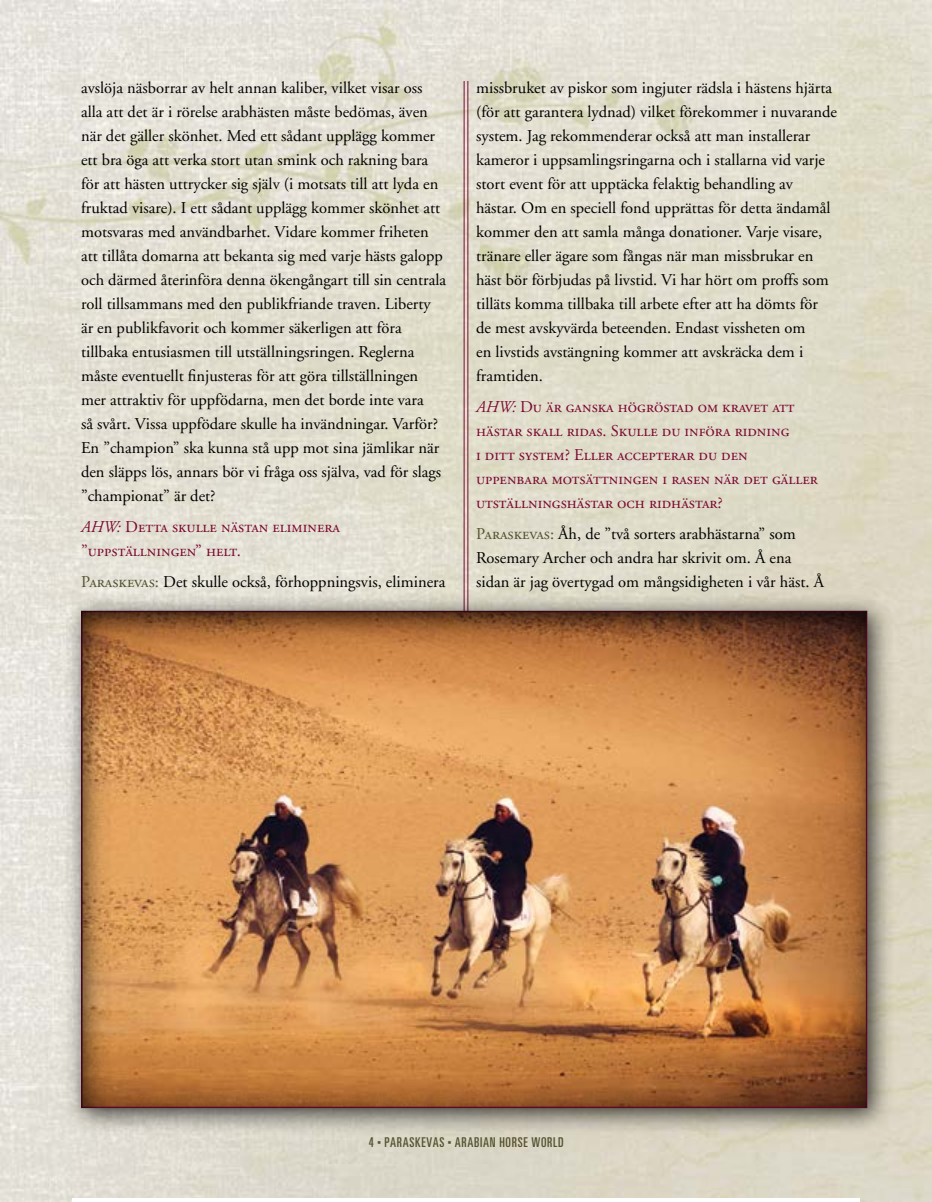
<style>
.page{position:relative;width:932px;height:1202px;background:#fff}
.page>*{position:absolute;margin:0;border:0;box-sizing:border-box;transform-origin:0 0}
.t1{font:16.5px/24px "Adobe Garamond";color:#000}
.t2{font:16.5px/24px "Adobe Garamond Regular SC";color:#7b0931}
.t3{font:ultra-condensed 13.5px "Univers";letter-spacing:.05em;color:#54532f}
.s1{font-family:"Adobe Garamond";font-style:italic}
.s2{font-family:"Adobe Garamond Regular SC";color:#54532f}
.s3{font-family:"Universal Newswith Comm Pi";font-stretch:normal;font-size:10.5px}
</style>
<div class="page">
<img style="left:0;top:0;width:932px;height:1202px">
<hr style="left:467px;top:81px;width:1px;height:1026px;background:#7b0931">
<hr style="left:463px;top:81px;width:1px;height:1026px;background:#7b0931">
<div style="left:63px;top:593px;width:831px;height:543px;background:#000;opacity:.75"></div>
<div style="left:68px;top:600px;width:811px;height:508px;background:#000;opacity:.75"></div>
<hr style="left:72px;top:1198px;width:787px;height:4px;background:#fff">
<p class="t1" style="left:81px;top:76px;width:366px">avslöja näsborrar av helt annan kaliber, vilket visar oss alla att det är i rörelse arabhästen måste bedömas, även när det gäller skönhet. Med ett sådant upplägg kommer ett bra öga att verka stort utan smink och rakning bara för att hästen uttrycker sig själv (i motsats till att lyda en fruktad visare). I ett sådant upplägg kommer skönhet att motsvaras med användbarhet. Vidare kommer friheten att tillåta domarna att bekanta sig med varje hästs galopp och därmed återinföra denna ökengångart till sin centrala roll tillsammans med den publikfriande traven. Liberty är en publikfavorit och kommer säkerligen att föra tillbaka entusiasmen till utställningsringen. Reglerna måste eventuellt finjusteras för att göra tillställningen mer attraktiv för uppfödarna, men det borde inte vara<br>så svårt. Vissa uppfödare skulle ha invändningar. Varför?<br>En ”champion” ska kunna stå upp mot sina jämlikar när den släpps lös, annars bör vi fråga oss själva, vad för slags ”championat” är det?</p>
<p class="t2" style="left:81px;top:515px;width:260px"><span class="s1">AHW:</span> Detta skulle nästan eliminera ”uppställningen” helt.</p>
<p class="t1" style="left:81px;top:570px;width:366px"><span class="s2">Paraskevas:</span> Det skulle också, förhoppningsvis, eliminera</p>
<p class="t1" style="left:476px;top:76px;width:362px">missbruket av piskor som ingjuter rädsla i hästens hjärta (för att garantera lydnad) vilket förekommer i nuvarande system. Jag rekommenderar också att man installerar kameror i uppsamlingsringarna och i stallarna vid varje stort event för att upptäcka felaktig behandling av hästar. Om en speciell fond upprättas för detta ändamål kommer den att samla många donationer. Varje visare, tränare eller ägare som fångas när man missbrukar en häst bör förbjudas på livstid. Vi har hört om proffs som tilläts komma tillbaka till arbete efter att ha dömts för<br>de mest avskyvärda beteenden. Endast vissheten om<br>en livstids avstängning kommer att avskräcka dem i framtiden.</p>
<p class="t2" style="left:476px;top:395px;width:343px"><span class="s1">AHW:</span> Du är ganska högröstad om kravet att hästar skall ridas. Skulle du införa ridning<br>i ditt system? Eller accepterar du den uppenbara motsättningen i rasen när det gäller utställningshästar och ridhästar?</p>
<p class="t1" style="left:476px;top:522px;width:349px"><span class="s2">Paraskevas:</span> Åh, de ”två sorters arabhästarna” som<br>Rosemary Archer och andra har skrivit om. Å ena sidan är jag övertygad om mångsidigheten i vår häst. Å</p>
<p class="t3" style="left:369px;top:1134px;width:196px">4 <span class="s3">b</span> PARASKEVAS <span class="s3">b</span> ARABIAN HORSE WORLD</p>
</div>
